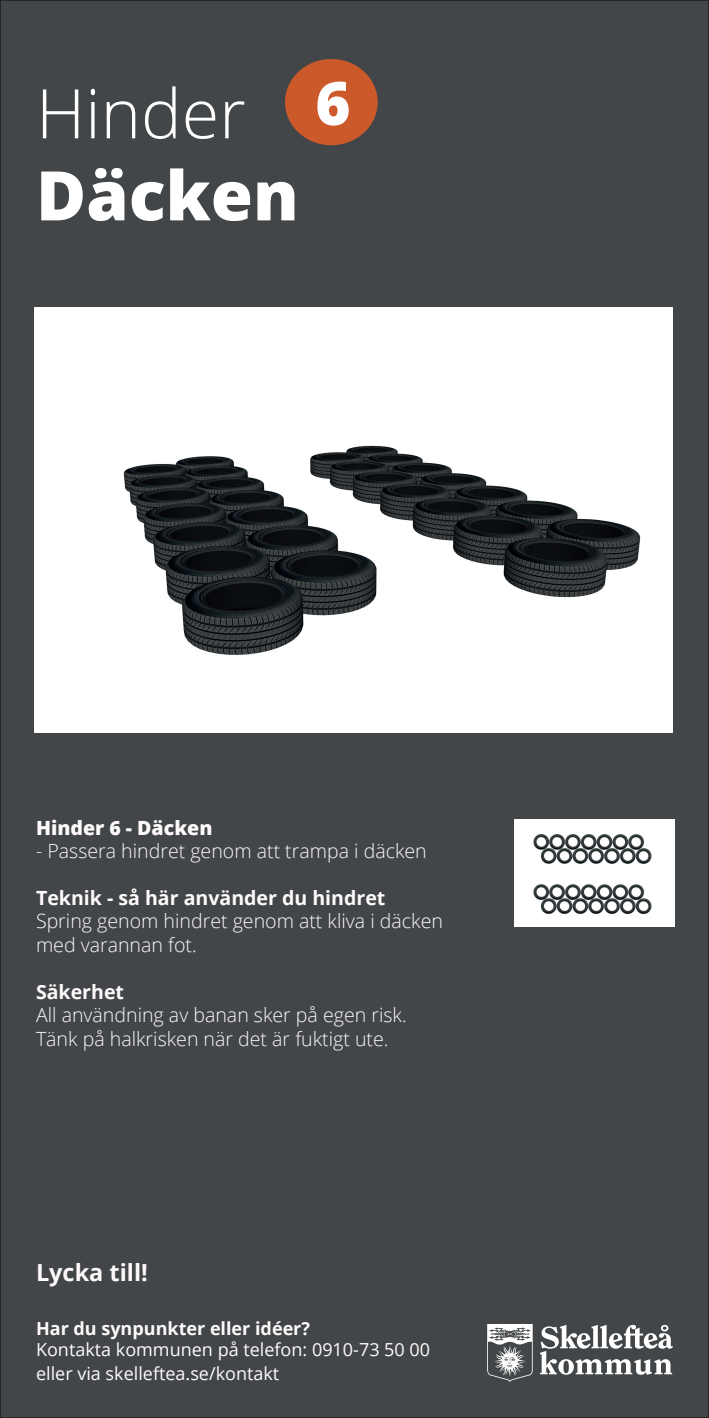
<style>
.page{position:relative;width:709px;height:1418px;background:#fff}
.page>*{position:absolute;margin:0;border:0;box-sizing:border-box;transform-origin:0 0}
.t1{font:300 68.3px "Open Sans";color:#fff}
.t2{font:800 68.3px "Open Sans";color:#fff}
.t3{font:800 60px "Open Sans";color:#fff}
.t4{font:700 23.5px "Open Sans";color:#fefafc}
.t5{font:300 19.6px/23.5px "Open Sans";color:#fefafc}
.t6{font:700 19.6px "Open Sans";color:#fefafc}
.t7{font:800 19.6px "Open Sans";color:#fefafc}
.t8{font:18px/23.5px "Open Sans";color:#fefafc}
.t9{font:700 18px "Open Sans";color:#fefafc}
</style>
<div class="page">
<div style="left:0;top:0;width:708px;height:1417px;background:#434648"></div>
<svg style="left:540px;top:1324px;width:133px;height:50px"></svg>
<svg style="left:487px;top:1324px;width:45px;height:57px"></svg>
<div style="left:285px;top:59px;width:93px;height:86px;background:#cc592a;border-radius:50%"></div>
<img style="left:35px;top:307px;width:637px;height:425px">
<img style="left:514px;top:819px;width:160px;height:107px">
<h1 class="t1" style="left:36px;top:67px;width:211px">Hinder</h1>
<h1 class="t2" style="left:36px;top:144px;width:264px">Däcken</h1>
<h2 class="t3" style="left:315px;top:58px;width:37px">6</h2>
<p class="t7" style="left:36px;top:812px;width:178px">Hinder 6 - Däcken</p>
<p class="t5" style="left:36px;top:838px;width:392px">- Passera hindret genom att trampa i däcken</p>
<p class="t6" style="left:36px;top:884px;width:351px">Teknik - så här använder du hindret</p>
<p class="t5" style="left:36px;top:909px;width:408px">Spring genom hindret genom att kliva i däcken med varannan fot.</p>
<p class="t6" style="left:36px;top:977px;width:90px">Säkerhet</p>
<p class="t5" style="left:36px;top:1003px;width:372px">All användning av banan sker på egen risk.<br>Tänk på halkrisken när det är fuktigt ute.</p>
<p class="t4" style="left:36px;top:1255px;width:113px">Lycka till!</p>
<p class="t9" style="left:36px;top:1315px;width:275px">Har du synpunkter eller idéer?</p>
<p class="t8" style="left:36px;top:1337px;width:396px">Kontakta kommunen på telefon: 0910-73 50 00 eller via skelleftea.se/kontakt</p>
</div>
